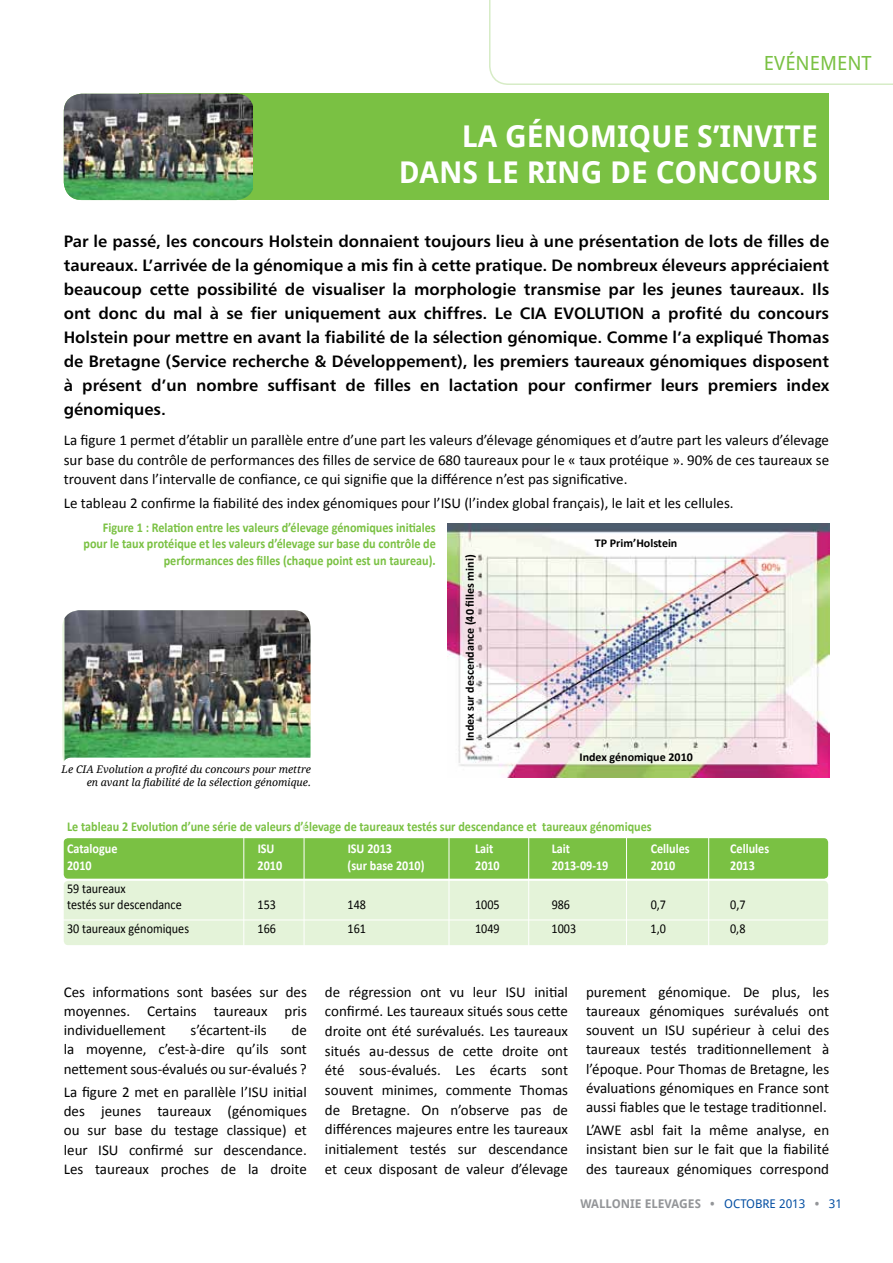
<style>
.page{position:relative;width:893px;height:1263px;background:#fff}
.page>*{position:absolute;margin:0;border:0;box-sizing:border-box;transform-origin:0 0}
.t1{font:700 30px "Droid Sans";color:#fff}
.t2{font:19.5px "Droid Sans";color:#7ac143}
.t3{font:16.5px/24px "Humanist 777 BT Bold B";color:#000;text-align:justify}
.t4{font:15px/19.2px "Calibri";color:#000;text-align:justify}
.t5{font:700 13.5px/16.2px "Calibri";color:#7ac143;text-align:right;scale:.9 1}
.t6{font:13.5px/16.2px "Calibri";color:#000;scale:.9 1}
.t7{font:700 13.5px "Calibri";color:#fff;scale:.9 1}
.t8{font:700 12px "Calibri";color:#000}
.t9{font:12px "Droid Sans";color:#034ea2}
.t10{font:700 12px "Droid Sans";color:#939598}
.t11{font:italic 10.5px/13.5px "Droid Serif";color:#000;text-align:right}
.s1{font-weight:700;color:#939598}
</style>
<div class="page">
<div style="left:140px;top:94px;width:689px;height:106px;background:#7ac143"></div>
<img style="left:64px;top:610px;width:246px;height:151px">
<div style="left:63px;top:758px;width:270px;height:35px;background:#fff;border-radius:9px"></div>
<svg style="left:489px;top:0;width:404px;height:85px"></svg>
<div style="left:64px;top:838px;width:764px;height:41px;background:#7ac143;border-radius:4px"></div>
<div style="left:64px;top:881px;width:764px;height:64px;background:#e4f3d9;border-radius:4px"></div>
<hr style="left:60px;top:919px;width:771px;height:1px;background:#fff">
<hr style="left:243px;top:838px;width:1px;height:123px;background:#fff">
<hr style="left:304px;top:824px;width:1px;height:124px;background:#fff">
<hr style="left:449px;top:838px;width:1px;height:123px;background:#fff">
<hr style="left:528px;top:838px;width:1px;height:123px;background:#fff">
<hr style="left:626px;top:838px;width:1px;height:123px;background:#fff">
<hr style="left:708px;top:838px;width:1px;height:123px;background:#fff">
<img style="left:447px;top:523px;width:382px;height:255px">
<img style="left:64px;top:94px;width:189px;height:106px">
<h2 class="t2" style="left:764px;top:50px;width:109px">EVÉNEMENT</h2>
<h1 class="t1" style="left:462px;top:115px;width:104px">LA GÉNOMI</h1>
<h1 class="t1" style="left:628px;top:115px;width:160px">QUE S’INVITE</h1>
<h1 class="t1" style="left:399px;top:151px;width:146px">DANS LE RIN</h1>
<h1 class="t1" style="left:581px;top:151px;width:97px">G DE CONCO</h1>
<h1 class="t1" style="left:762px;top:151px;width:58px">URS</h1>
<p class="t3" style="left:64px;top:229px;width:767px">Par le passé, les concours Holstein donnaient toujours lieu à une présentation de lots de filles de taureaux. L’arrivée de la génomique a mis fin à cette pratique. De nombreux éleveurs appréciaient beaucoup cette possibilité de visualiser la morphologie transmise par les jeunes taureaux. Ils ont donc du mal à se fier uniquement aux chiffres. Le CIA EVOLUTION a profité du concours Holstein pour mettre en avant la fiabilité de la sélection génomique. Comme l’a expliqué Thomas de Bretagne (Service recherche &amp; Développement), les premiers taureaux génomiques disposent à présent d’un nombre suffisant de filles en lactation pour confirmer leurs premiers index génomiques.</p>
<p class="t4" style="left:64px;top:429px;width:767px;line-height:19.6px">La figure 1 permet d’établir un parallèle entre d’une part les valeurs d’élevage génomiques et d’autre part les valeurs d’élevage sur base du contrôle de performances des filles de service de 680 taureaux pour le « taux protéique ». 90% de ces taureaux se trouvent dans l’intervalle de confiance, ce qui signifie que la différence n’est pas significative.</p>
<p class="t4" style="left:64px;top:493px;width:671px">Le tableau 2 confirme la fiabilité des index génomiques pour l’ISU (l’index global français), le lait et les cellules.</p>
<p class="t5" style="left:84px;top:519px;width:393px">Figure 1 : Relation entre les valeurs d’élevage génomiques initiales pour le taux protéique et les valeurs d’élevage sur base du contrôle de performances des filles (chaque point est un taureau).</p>
<p class="t11" style="left:62px;top:762px;width:251px">Le CIA Evolution a profité du concours pour mettre en avant la fiabilité de la sélection génomique.</p>
<p class="t8" style="left:462px;top:741px;width:188px;rotate:-90deg">Index sur descendance (40 filles mini)</p>
<p class="t8" style="left:595px;top:536px;width:84px">TP Prim’Holstein</p>
<p class="t8" style="left:579px;top:750px;width:115px">Index génomique 2010</p>
<p class="t5" style="left:67px;top:818px;width:651px">Le tableau 2 Evolution d’une série de valeurs d’élevage de taureaux testés sur descendance et taureaux génomiques</p>
<p class="t7" style="left:67px;top:840px;width:57px">Catalogue</p>
<p class="t7" style="left:258px;top:840px;width:20px">ISU</p>
<p class="t7" style="left:348px;top:840px;width:51px">ISU 2013</p>
<p class="t7" style="left:475px;top:840px;width:22px">Lait</p>
<p class="t7" style="left:552px;top:840px;width:22px">Lait</p>
<p class="t7" style="left:651px;top:840px;width:45px">Cellules</p>
<p class="t7" style="left:730px;top:840px;width:45px">Cellules</p>
<p class="t7" style="left:67px;top:857px;width:29px">2010</p>
<p class="t7" style="left:258px;top:857px;width:29px">2010</p>
<p class="t7" style="left:348px;top:857px;width:87px">(sur base 2010)</p>
<p class="t7" style="left:475px;top:857px;width:29px">2010</p>
<p class="t7" style="left:552px;top:857px;width:65px">2013-09-19</p>
<p class="t7" style="left:651px;top:857px;width:29px">2010</p>
<p class="t7" style="left:730px;top:857px;width:29px">2013</p>
<p class="t6" style="left:67px;top:880px;width:129px">59 taureaux<br>testés sur descendance</p>
<p class="t6" style="left:258px;top:896px;width:22px">153</p>
<p class="t6" style="left:348px;top:896px;width:22px">148</p>
<p class="t6" style="left:475px;top:896px;width:29px">1005</p>
<p class="t6" style="left:552px;top:896px;width:22px">986</p>
<p class="t6" style="left:651px;top:896px;width:19px">0,7</p>
<p class="t6" style="left:730px;top:896px;width:19px">0,7</p>
<p class="t6" style="left:67px;top:920px;width:137px">30 taureaux génomiques</p>
<p class="t6" style="left:258px;top:920px;width:22px">166</p>
<p class="t6" style="left:348px;top:920px;width:22px">161</p>
<p class="t6" style="left:475px;top:920px;width:29px">1049</p>
<p class="t6" style="left:552px;top:920px;width:29px">1003</p>
<p class="t6" style="left:651px;top:920px;width:19px">1,0</p>
<p class="t6" style="left:730px;top:920px;width:19px">0,8</p>
<p class="t4" style="left:64px;top:981px;width:245px">Ces informations sont basées sur des moyennes. Certains taureaux pris individuellement</p>
<p class="t4" style="left:191px;top:1020px;width:78px">s’écartent-ils</p>
<p class="t4" style="left:64px;top:1020px;width:245px;text-indent:228px">de la moyenne, c’est-à-dire qu’ils sont nettement sous-évalués ou sur-évalués ?</p>
<p class="t4" style="left:64px;top:1082px;width:245px">La figure 2 met en parallèle l’ISU initial des jeunes taureaux (génomiques ou sur base du testage classique) et leur ISU confirmé sur descendance.<br>Les taureaux proches de la droite</p>
<p class="t4" style="left:325px;top:981px;width:245px;line-height:19.6px">de régression ont vu leur ISU initial confirmé. Les taureaux situés sous cette droite ont été surévalués. Les taureaux situés au-dessus de cette droite ont été sous-évalués. Les écarts sont souvent minimes, commente Thomas de Bretagne. On n’observe pas de différences majeures entre les taureaux initialement testés sur descendance et ceux disposant de valeur d’élevage</p>
<p class="t4" style="left:586px;top:981px;width:245px">purement génomique. De plus, les taureaux génomiques surévalués ont souvent un ISU supérieur à celui des taureaux testés traditionnellement à l’époque. Pour Thomas de Bretagne, les évaluations génomiques en France sont aussi fiables que le testage traditionnel.</p>
<p class="t4" style="left:586px;top:1120px;width:245px">L’AWE asbl fait la même analyse, en insistant bien sur le fait que la fiabilité des taureaux génomiques correspond</p>
<p class="t10" style="left:580px;top:1195px;width:9px">WALLONIE</p>
<p class="t9" style="left:645px;top:1196px;width:199px"><span class="s1">ELEVAGES •</span> OCTOBRE 2013 <span class="s1">•</span> 31</p>
</div>
